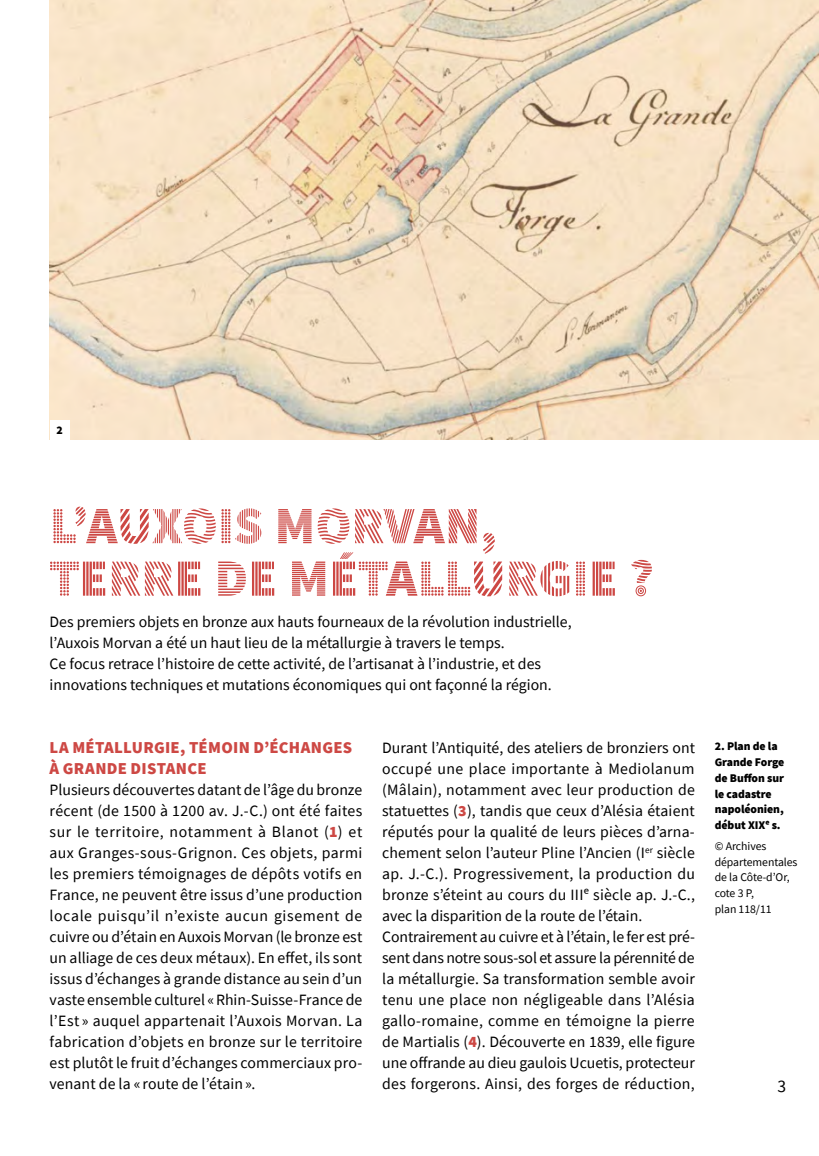
<style>
.page{position:relative;width:819px;height:1156px;background:#fff}
.page>*{position:absolute;margin:0;border:0;box-sizing:border-box;transform-origin:0 0}
.t1{font:900 52.5px/52.5px "Source Sans Pro DISPLAYV2";letter-spacing:-.005em;color:#cd4844}
.t2{font:17.5px "Source Sans Pro";color:#000}
.t3{font:900 16.62px/21px "Source Sans Pro";letter-spacing:.015em;color:#cd4844}
.t4{font:15.75px/21px "Source Sans Pro";letter-spacing:.005em;color:#000}
.t5{font:900 11.72px/15.8px "Source Sans Pro";letter-spacing:-.005em;color:#000}
.t6{font:11.72px/15.8px "Source Sans Pro";letter-spacing:-.005em;color:#000}
.s1{font-weight:900;color:#cd4844}
</style>
<div class="page">
<img style="left:50px;top:0;width:769px;height:440px">
<div style="left:50px;top:420px;width:19px;height:20px;background:#fff"></div>
<p class="t5" style="left:56px;top:422px;width:8px">2</p>
<h1 class="t1" style="left:50px;top:501px;width:606px">L’AUXOIS MORVAN,<br>TERRE DE MÉTALLURGIE ?</h1>
<p class="t4" style="left:50px;top:611px;width:523px">Des premiers objets en bronze aux hauts fourneaux de la révolution industrielle, l’Auxois Morvan a été un haut lieu de la métallurgie à travers le temps.<br>Ce focus retrace l’histoire de cette activité, de l’artisanat à l’industrie, et des innovations techniques et mutations économiques qui ont façonné la région.</p>
<p class="t3" style="left:50px;top:737px;width:304px">LA MÉTALLURGIE, TÉMOIN D’ÉCHANGES<br>À GRANDE DISTANCE</p>
<p class="t4" style="left:50px;top:779px;width:314px;text-align:justify">Plusieurs découvertes datant de l’âge du bronze récent (de 1500 à 1200 av. J.-C.) ont été faites sur le territoire, notamment à Blanot (<span class="s1">1</span>) et aux Granges-sous-Grignon. Ces objets, parmi les premiers témoignages de dépôts votifs en France, ne peuvent être issus d’une production locale puisqu’il n’existe aucun gisement de cuivre ou d’étain en Auxois Morvan (le bronze est un alliage de ces deux métaux). En effet, ils sont issus d’échanges à grande distance au sein d’un vaste ensemble culturel «Rhin-Suisse-France de l’Est » auquel appartenait l’Auxois Morvan. La fabrication d’objets en bronze sur le territoire est plutôt le fruit d’échanges commerciaux pro&shy;venant de la « route de l’étain».</p>
<p class="t4" style="left:382px;top:737px;width:314px">Durant l’Antiquité, des ateliers de bronziers ont occupé une place importante à Mediolanum (Mâlain), notamment avec leur production de statuettes (<span class="s1">3</span>), tandis que ceux d’Alésia étaient réputés pour la qualité de leurs pièces d’arna&shy;chement selon l’auteur Pline l’Ancien (I<sup>er</sup> siècle ap. J.-C.). Progressivement, la production du bronze s’éteint au cours du IIIᵉ siècle ap. J.-C., avec la disparition de la route de l’étain.<br>Contrairement au cuivre et à l’étain, le fer est pré&shy;sent dans notre sous-sol et assure la pérennité de la métallurgie. Sa transformation semble avoir tenu une place non négligeable dans l’Alésia gallo-romaine, comme en témoigne la pierre de Martialis (<span class="s1">4</span>). Découverte en 1839, elle figure une offrande au dieu gaulois Ucuetis, protecteur des forgerons. Ainsi, des forges de réduction,</p>
<p class="t5" style="left:714px;top:738px;width:71px">2. Plan de la<br>Grande Forge de Buffon sur le cadastre napoléonien, début XIXᵉ s.</p>
<p class="t6" style="left:714px;top:838px;width:84px">© Archives départementales de la Côte-d’Or, cote 3 P,<br>plan 118/11</p>
<p class="t2" style="left:777px;top:1074px;width:10px">3</p>
</div>
